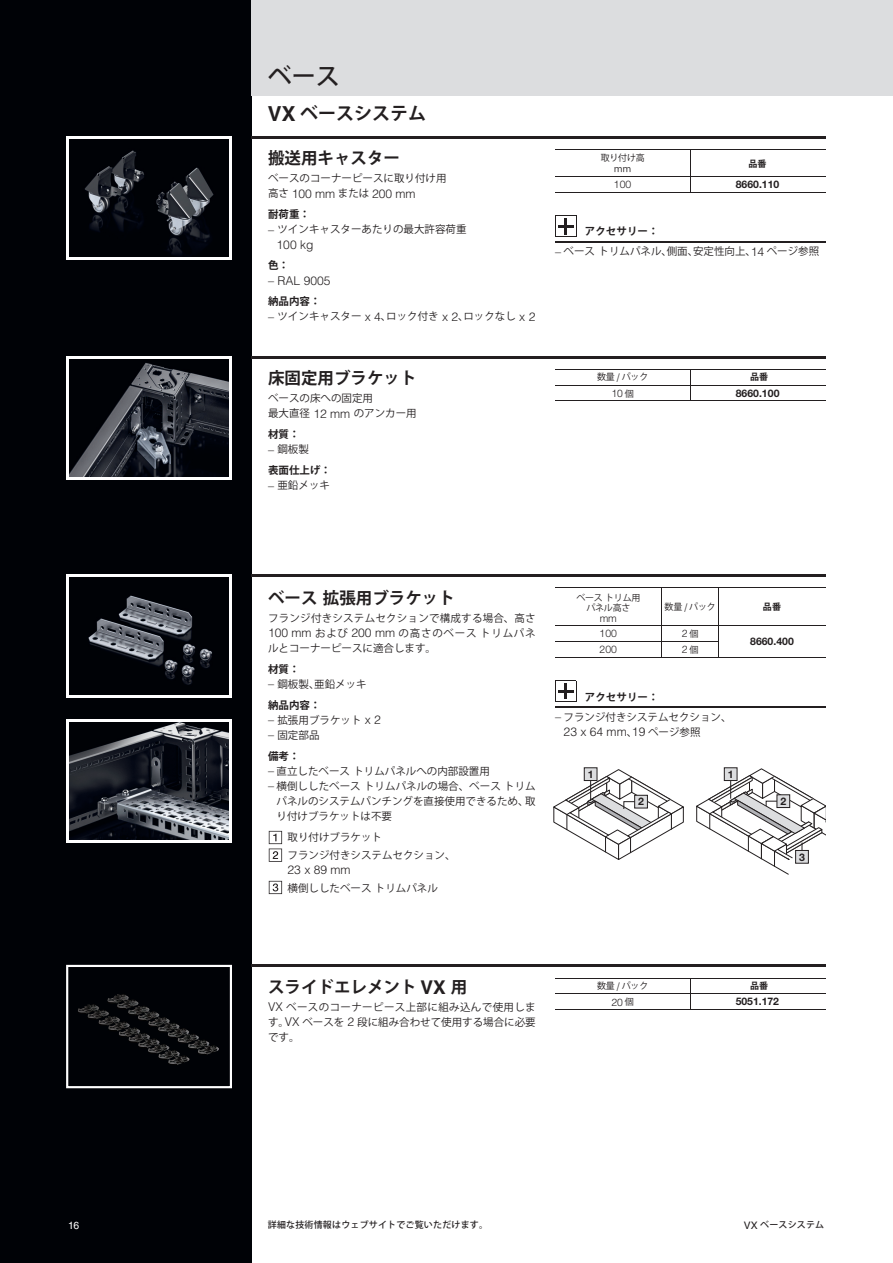
<style>
.page{position:relative;width:893px;height:1263px;background:#fff}
.page>*{position:absolute;margin:0;border:0;box-sizing:border-box;transform-origin:0 0}
.t1{font:500 24px "Koz Go Pro";color:#231f20}
.t2{font:700 18px "Koz Go Pro";color:#231f20}
.t3{font:700 16.5px "Koz Go Pro";color:#231f20}
.t4{font:300 12.15px "Helvetica LT Std";color:#231f20}
.t5{font:10.5px/15px "Koz Go Pro";color:#231f20}
.t6{font:700 10.5px/21px "Koz Go Pro";color:#231f20}
.t7{font:700 10.5px "Neue Helvetica For Rittal";letter-spacing:.005em;color:#231f20}
.t8{font:300 10.5px "Neue Helvetica For Rittal";color:#231f20}
.t9{font:300 10.35px/15.8px "Helvetica LT Std";color:#231f20}
.t10{font:10.35px "Helvetica LT Std";color:#fff}
.t11{font:9px/10.5px "Koz Go Pro";letter-spacing:-.03em;color:#231f20;text-align:center}
.t12{font:500 9px "Koz Go Pro";letter-spacing:.02em;color:#231f20}
.t13{font:700 9px "Koz Go Pro";letter-spacing:.005em;color:#231f20}
.s1{font-family:"Helvetica LT Std";font-size:20.7px}
.s2{font-family:"Koz Go Pro";font-weight:400;font-size:10.5px}
.s3{font-family:"Helvetica LT Std";font-weight:300;font-size:12.15px}
.s4{font-weight:400}
.s5{font-family:"Helvetica LT Std";font-weight:300;font-size:10.35px}
.s6{font-family:"Koz Go Pro";font-weight:400;font-size:9px}
.s7{font-weight:700}
.s8{font-family:"Helvetica LT Std";font-size:18.9px}
.s9{font-family:"Helvetica LT Std";font-weight:400;font-size:10.35px}
</style>
<div class="page">
<div style="left:0;top:0;width:251px;height:1263px;background:#000206"></div>
<div style="left:251px;top:0;width:642px;height:95px;background:#dcdddf"></div>
<hr style="left:251px;top:136px;width:574px;height:2px;background:#231f20">
<div style="left:724px;top:767px;width:13px;height:14px;border:1px solid #231f20"></div>
<svg style="left:696px;top:768px;width:129px;height:106px"></svg>
<svg style="left:553px;top:769px;width:131px;height:91px"></svg>
<div style="left:584px;top:768px;width:13px;height:12px;background:#dcdddf"></div>
<div style="left:584px;top:767px;width:13px;height:14px;border:1px solid #231f20"></div>
<img style="left:68px;top:577px;width:162px;height:119px">
<img style="left:68px;top:721px;width:162px;height:119px">
<img style="left:68px;top:358px;width:162px;height:119px">
<img style="left:68px;top:139px;width:162px;height:119px">
<hr style="left:67px;top:136px;width:165px;height:3px;background:#fff">
<hr style="left:230px;top:137px;width:2px;height:123px;background:#fff">
<hr style="left:66px;top:258px;width:165px;height:2px;background:#fff">
<hr style="left:66px;top:136px;width:2px;height:123px;background:#fff">
<hr style="left:555px;top:241px;width:270px;height:1px;background:#231f20">
<svg style="left:555px;top:216px;width:22px;height:21px"></svg>
<hr style="left:690px;top:149px;width:1px;height:43px;background:#231f20">
<hr style="left:555px;top:149px;width:270px;height:1px;background:#231f20">
<hr style="left:555px;top:176px;width:270px;height:1px;background:#231f20">
<hr style="left:555px;top:192px;width:270px;height:1px;background:#231f20">
<hr style="left:251px;top:356px;width:574px;height:2px;background:#231f20">
<hr style="left:67px;top:356px;width:165px;height:2px;background:#fff">
<hr style="left:230px;top:357px;width:2px;height:122px;background:#fff">
<hr style="left:66px;top:477px;width:165px;height:2px;background:#fff">
<hr style="left:66px;top:356px;width:2px;height:122px;background:#fff">
<hr style="left:690px;top:369px;width:1px;height:32px;background:#231f20">
<hr style="left:555px;top:369px;width:270px;height:1px;background:#231f20">
<hr style="left:555px;top:385px;width:270px;height:1px;background:#231f20">
<hr style="left:555px;top:401px;width:270px;height:1px;background:#231f20">
<hr style="left:251px;top:575px;width:574px;height:2px;background:#231f20">
<hr style="left:67px;top:575px;width:165px;height:2px;background:#fff">
<hr style="left:230px;top:576px;width:2px;height:122px;background:#fff">
<hr style="left:66px;top:696px;width:165px;height:2px;background:#fff">
<hr style="left:66px;top:575px;width:2px;height:122px;background:#fff">
<hr style="left:67px;top:719px;width:165px;height:2px;background:#fff">
<hr style="left:230px;top:720px;width:2px;height:122px;background:#fff">
<hr style="left:66px;top:840px;width:165px;height:2px;background:#fff">
<hr style="left:66px;top:719px;width:2px;height:122px;background:#fff">
<svg style="left:269px;top:831px;width:13px;height:31px"></svg>
<svg style="left:269px;top:881px;width:13px;height:13px"></svg>
<hr style="left:555px;top:706px;width:270px;height:1px;background:#231f20">
<svg style="left:555px;top:680px;width:22px;height:22px"></svg>
<hr style="left:661px;top:588px;width:1px;height:69px;background:#231f20">
<hr style="left:719px;top:588px;width:1px;height:69px;background:#231f20">
<hr style="left:555px;top:588px;width:270px;height:1px;background:#231f20">
<hr style="left:555px;top:625px;width:270px;height:1px;background:#231f20">
<hr style="left:555px;top:641px;width:164px;height:1px;background:#231f20">
<hr style="left:555px;top:657px;width:270px;height:1px;background:#231f20">
<hr style="left:251px;top:965px;width:574px;height:2px;background:#231f20">
<hr style="left:690px;top:978px;width:1px;height:32px;background:#231f20">
<hr style="left:555px;top:978px;width:270px;height:1px;background:#231f20">
<hr style="left:555px;top:994px;width:270px;height:1px;background:#231f20">
<hr style="left:555px;top:1009px;width:270px;height:1px;background:#231f20">
<img style="left:107px;top:994px;width:19px;height:10px">
<div style="left:66px;top:965px;width:166px;height:123px;border:2px solid #fff"></div>
<h1 class="t1" style="left:268px;top:61px;width:73px">ベース</h1>
<h2 class="t2" style="left:268px;top:102px;width:160px"><span class="s1">VX</span> ベースシステム</h2>
<h3 class="t3" style="left:268px;top:148px;width:133px">搬送用キャスター</h3>
<p class="t5" style="left:268px;top:171px;width:180px">ベースのコーナーピースに取り付け用</p>
<p class="t4" style="left:268px;top:186px;width:149px"><span class="s2">高さ</span> 100 mm <span class="s2">または</span> 200 mm</p>
<p class="t6" style="left:268px;top:205px;width:43px">耐荷重：</p>
<p class="t5" style="left:268px;top:222px;width:200px"><span class="s3">–</span> ツインキャスターあたりの最大許容荷重</p>
<p class="t4" style="left:277px;top:237px;width:38px">100 kg</p>
<p class="t6" style="left:268px;top:256px;width:22px">色：</p>
<p class="t4" style="left:268px;top:273px;width:64px">– RAL 9005</p>
<p class="t6" style="left:268px;top:292px;width:54px">納品内容：</p>
<p class="t5" style="left:268px;top:309px;width:269px"><span class="s3">–</span> ツインキャスター <span class="s3">x 4</span>、ロック付き <span class="s3">x 2</span>、ロックなし <span class="s3">x 2</span></p>
<h3 class="t3" style="left:268px;top:367px;width:150px">床固定用ブラケット</h3>
<p class="t5" style="left:268px;top:391px;width:150px">ベースの床への固定用<br>最大直径 <span class="s3">12 mm</span> のアンカー用</p>
<p class="t6" style="left:268px;top:424px;width:33px">材質：</p>
<p class="t6" style="left:268px;top:439px;width:64px"><span class="s3">–</span> <span class="s4">鋼板製<br></span>表面仕上げ：</p>
<p class="t5" style="left:268px;top:478px;width:63px"><span class="s3">–</span> 亜鉛メッキ</p>
<p class="t11" style="left:601px;top:153px;width:45px">取り付け高ｍｍ</p>
<p class="t13" style="left:748px;top:158px;width:20px">品番</p>
<p class="t8" style="left:614px;top:178px;width:19px">100</p>
<p class="t7" style="left:736px;top:178px;width:45px">8660.110</p>
<p class="t6" style="left:585px;top:222px;width:75px">アクセサリー：</p>
<p class="t5" style="left:555px;top:244px;width:266px"><span class="s3">–</span> ベーストリムパネル、側面、安定性向上、<span class="s3">14</span> ページ参照</p>
<p class="t11" style="left:597px;top:372px;width:53px">数量 <span class="s5">/</span> パック</p>
<p class="t9" style="left:612px;top:385px;width:24px">10 <span class="s6">個</span></p>
<p class="t13" style="left:750px;top:371px;width:20px">品番</p>
<p class="t7" style="left:736px;top:386px;width:45px">8660.100</p>
<h3 class="t3" style="left:268px;top:587px;width:188px">ベース拡張用ブラケット</h3>
<p class="t5" style="left:268px;top:611px;width:269px;text-align:justify">フランジ付きシステムセクションで構成する場合、高さ<span class="s3">100 mm</span> および <span class="s3">200 mm</span> の高さのベーストリムパネルとコーナーピースに適合します。</p>
<p class="t6" style="left:268px;top:659px;width:33px">材質：</p>
<p class="t5" style="left:268px;top:674px;width:100px;line-height:21px"><span class="s3">–</span> 鋼板製、亜鉛メッキ<span class="s7">納品内容：</span></p>
<p class="t5" style="left:268px;top:713px;width:114px"><span class="s3">–</span> 拡張用ブラケット <span class="s3">x 2</span></p>
<p class="t5" style="left:268px;top:725px;width:53px;line-height:21px"><span class="s3">–</span> 固定部品<span class="s7">備考：</span></p>
<p class="t5" style="left:268px;top:764px;width:223px"><span class="s3">–</span> 直立したベーストリムパネルへの内部設置用</p>
<p class="t5" style="left:277px;top:779px;width:261px;text-align:justify;text-indent:-9px"><span class="s3">–</span> 横倒ししたベーストリムパネルの場合、ベーストリムパネルのシステムパンチングを直接使用できるため、取り付けブラケットは不要</p>
<p class="t5" style="left:288px;top:828px;width:169px;line-height:18px">取り付けブラケット<br>フランジ付きシステムセクション、</p>
<p class="t4" style="left:288px;top:862px;width:65px">23 x 89 mm</p>
<p class="t5" style="left:288px;top:881px;width:152px">横倒ししたベーストリムパネル</p>
<p class="t11" style="left:576px;top:592px;width:66px">ベーストリム用パネル高さ</p>
<p class="t9" style="left:600px;top:611px;width:18px">mm</p>
<p class="t8" style="left:600px;top:627px;width:19px">100</p>
<p class="t8" style="left:600px;top:643px;width:19px">200</p>
<p class="t11" style="left:665px;top:602px;width:53px">数量 <span class="s5">/</span> パック</p>
<p class="t9" style="left:682px;top:626px;width:18px">2<span class="s6">個<br></span>2<span class="s6">個</span></p>
<p class="t6" style="left:585px;top:687px;width:75px">アクセサリー：</p>
<p class="t5" style="left:555px;top:710px;width:178px"><span class="s3">–</span> フランジ付きシステムセクション、</p>
<p class="t4" style="left:564px;top:724px;width:138px">23 x 64 mm<span class="s2">、</span>19 <span class="s2">ページ参照</span></p>
<p class="t7" style="left:588px;top:768px;width:7px">1</p>
<p class="t7" style="left:638px;top:795px;width:7px">2</p>
<p class="t7" style="left:728px;top:768px;width:7px">1</p>
<p class="t13" style="left:763px;top:601px;width:20px">品番</p>
<p class="t7" style="left:750px;top:635px;width:45px">8660.400</p>
<p class="t7" style="left:780px;top:795px;width:7px">2</p>
<p class="t7" style="left:799px;top:850px;width:7px">3</p>
<h3 class="t3" style="left:268px;top:976px;width:201px">スライドエレメント <span class="s8">VX</span> 用</h3>
<p class="t5" style="left:268px;top:1000px;width:269px;text-align:justify"><span class="s3">VX</span> ベースのコーナーピース上部に組み込んで使用します。<span class="s3">VX</span> ベースを <span class="s3">2</span> 段に組み合わせて使用する場合に必要です。</p>
<p class="t11" style="left:597px;top:981px;width:53px">数量 <span class="s5">/</span> パック</p>
<p class="t9" style="left:612px;top:994px;width:24px">20 <span class="s6">個</span></p>
<p class="t13" style="left:750px;top:980px;width:20px">品番</p>
<p class="t7" style="left:736px;top:995px;width:45px">5051.172</p>
<p class="t10" style="left:68px;top:1219px;width:13px">16</p>
<p class="t12" style="left:268px;top:1219px;width:222px">詳細な技術情報はウェブサイトでご覧いただけます。</p>
<p class="t12" style="left:744px;top:1219px;width:82px"><span class="s9">VX</span> ベースシステム</p>
</div>
